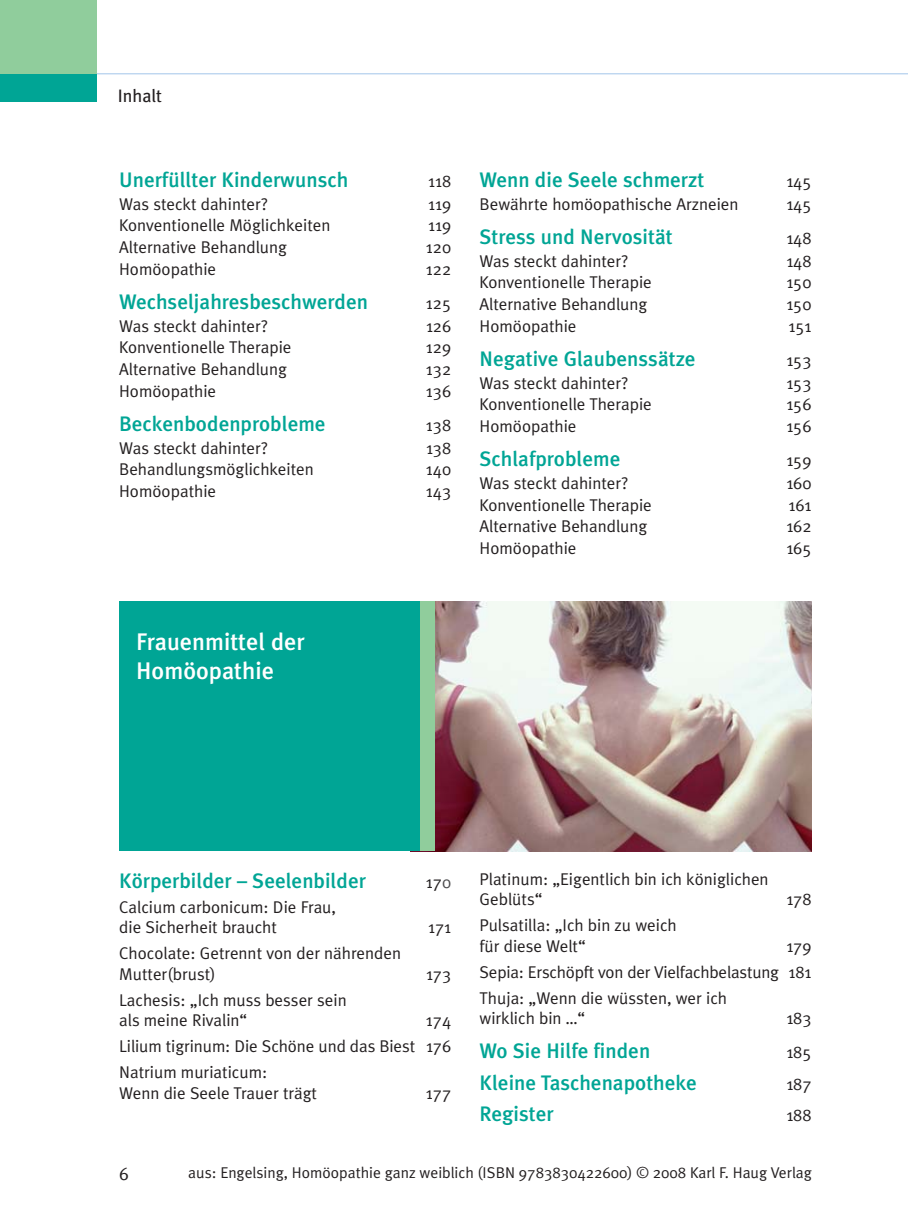
<style>
.page{position:relative;width:908px;height:1231px;background:#fff}
.page>*{position:absolute;margin:0;border:0;box-sizing:border-box;transform-origin:0 0}
.t1{font:500 24px/28.8px "Meta Plus";color:#fff}
.t2{font:500 21px "Meta Plus";color:#00a595}
.t3{font:18px "Meta Plus";color:#231f20}
.t4{font:18px "Meta Plus Normal Caps";color:#231f20}
.t5{font:17px/20.4px "Meta Plus Normal";color:#231f20}
.t6{font:15.6px "Meta Plus Normal";color:#231f20}
.s1{color:#4c4c4e}
</style>
<div class="page">
<hr style="left:0;top:73px;width:907px;height:1px;background:#bdd6f0">
<div style="left:0;top:74px;width:96px;height:28px;background:#00a595"></div>
<div style="left:0;top:0;width:96px;height:74px;background:#90cd9c"></div>
<img style="left:434px;top:601px;width:377px;height:250px">
<div style="left:119px;top:601px;width:315px;height:250px;background:#00a595"></div>
<div style="left:420px;top:601px;width:14px;height:250px;background:#90cd9c"></div>
<p class="t3" style="left:118px;top:89px;width:46px">Inhalt</p>
<p class="t2" style="left:119px;top:171px;width:230px">Unerfüllter Kinderwunsch</p>
<p class="t5" style="left:428px;top:172px;width:24px">118</p>
<p class="t5" style="left:119px;top:195px;width:150px">Was steckt dahinter?</p>
<p class="t5" style="left:428px;top:195px;width:24px">119</p>
<p class="t5" style="left:119px;top:216px;width:213px">Konventionelle Möglichkeiten</p>
<p class="t5" style="left:428px;top:216px;width:24px">119</p>
<p class="t5" style="left:119px;top:238px;width:169px">Alternative Behandlung</p>
<p class="t5" style="left:426px;top:238px;width:27px">120</p>
<p class="t5" style="left:119px;top:260px;width:98px">Homöopathie</p>
<p class="t5" style="left:426px;top:260px;width:27px">122</p>
<p class="t2" style="left:119px;top:293px;width:250px">Wechseljahresbeschwerden</p>
<p class="t5" style="left:426px;top:294px;width:27px">125</p>
<p class="t5" style="left:119px;top:317px;width:150px">Was steckt dahinter?</p>
<p class="t5" style="left:426px;top:317px;width:27px">126</p>
<p class="t5" style="left:119px;top:338px;width:174px">Konventionelle Therapie</p>
<p class="t5" style="left:426px;top:338px;width:27px">129</p>
<p class="t5" style="left:119px;top:360px;width:169px">Alternative Behandlung</p>
<p class="t5" style="left:426px;top:360px;width:27px">132</p>
<p class="t5" style="left:119px;top:382px;width:98px">Homöopathie</p>
<p class="t5" style="left:426px;top:382px;width:27px">136</p>
<p class="t2" style="left:119px;top:415px;width:208px">Beckenbodenprobleme</p>
<p class="t5" style="left:426px;top:416px;width:27px">138</p>
<p class="t5" style="left:119px;top:439px;width:150px">Was steckt dahinter?</p>
<p class="t5" style="left:426px;top:439px;width:27px">138</p>
<p class="t5" style="left:119px;top:460px;width:196px">Behandlungsmöglichkeiten</p>
<p class="t5" style="left:426px;top:460px;width:27px">140</p>
<p class="t5" style="left:119px;top:482px;width:98px">Homöopathie</p>
<p class="t5" style="left:426px;top:482px;width:27px">143</p>
<p class="t2" style="left:479px;top:171px;width:226px">Wenn die Seele schmerzt</p>
<p class="t5" style="left:786px;top:172px;width:27px">145</p>
<p class="t5" style="left:479px;top:195px;width:260px">Bewährte homöopathische Arzneien</p>
<p class="t5" style="left:786px;top:195px;width:27px">145</p>
<p class="t2" style="left:479px;top:228px;width:195px">Stress und Nervosität</p>
<p class="t5" style="left:786px;top:229px;width:27px">148</p>
<p class="t5" style="left:479px;top:252px;width:150px">Was steckt dahinter?</p>
<p class="t5" style="left:786px;top:252px;width:27px">148</p>
<p class="t5" style="left:479px;top:273px;width:174px">Konventionelle Therapie</p>
<p class="t5" style="left:786px;top:273px;width:27px">150</p>
<p class="t5" style="left:479px;top:295px;width:169px">Alternative Behandlung</p>
<p class="t5" style="left:786px;top:295px;width:27px">150</p>
<p class="t5" style="left:479px;top:317px;width:98px">Homöopathie</p>
<p class="t5" style="left:788px;top:317px;width:24px">151</p>
<p class="t2" style="left:479px;top:350px;width:217px">Negative Glaubenssätze</p>
<p class="t5" style="left:786px;top:351px;width:27px">153</p>
<p class="t5" style="left:479px;top:374px;width:150px">Was steckt dahinter?</p>
<p class="t5" style="left:786px;top:374px;width:27px">153</p>
<p class="t5" style="left:479px;top:395px;width:174px">Konventionelle Therapie</p>
<p class="t5" style="left:786px;top:395px;width:27px">156</p>
<p class="t5" style="left:479px;top:417px;width:98px">Homöopathie</p>
<p class="t5" style="left:786px;top:417px;width:27px">156</p>
<p class="t2" style="left:479px;top:450px;width:142px">Schlafprobleme</p>
<p class="t5" style="left:786px;top:451px;width:27px">159</p>
<p class="t5" style="left:479px;top:474px;width:150px">Was steckt dahinter?</p>
<p class="t5" style="left:786px;top:474px;width:27px">160</p>
<p class="t5" style="left:479px;top:496px;width:174px">Konventionelle Therapie</p>
<p class="t5" style="left:788px;top:496px;width:24px">161</p>
<p class="t5" style="left:479px;top:517px;width:169px">Alternative Behandlung</p>
<p class="t5" style="left:786px;top:517px;width:27px">162</p>
<p class="t5" style="left:479px;top:539px;width:98px">Homöopathie</p>
<p class="t5" style="left:786px;top:539px;width:27px">165</p>
<h1 class="t1" style="left:136px;top:628px;width:170px">Frauenmittel der<br>Homöopathie</h1>
<p class="t2" style="left:119px;top:872px;width:248px">Körperbilder – Seelenbilder</p>
<p class="t5" style="left:426px;top:872px;width:27px">17<span class="s1">0</span></p>
<p class="t5" style="left:119px;top:897px;width:218px">Calcium carbonicum: Die Frau, die Sicherheit braucht</p>
<p class="t5" style="left:428px;top:918px;width:24px">171</p>
<p class="t5" style="left:119px;top:944px;width:283px">Chocolate: Getrennt von der nährenden<br>Mutter(brust)</p>
<p class="t5" style="left:426px;top:964px;width:27px">173</p>
<p class="t5" style="left:119px;top:990px;width:229px">Lachesis: „Ich muss besser sein als meine Rivalin“</p>
<p class="t5" style="left:119px;top:1008px;width:333px;line-height:26px;text-align:justify;text-indent:307px">174<br>Lilium tigrinum: Die Schöne und das Biest 176<br>Natrium muriaticum:</p>
<p class="t5" style="left:119px;top:1083px;width:199px">Wenn die Seele Trauer trägt</p>
<p class="t5" style="left:426px;top:1083px;width:27px">177</p>
<p class="t5" style="left:479px;top:869px;width:290px">Platinum: „Eigentlich bin ich königlichen<br>Geblüts“</p>
<p class="t5" style="left:786px;top:890px;width:27px">178</p>
<p class="t5" style="left:479px;top:916px;width:198px">Pulsatilla: „Ich bin zu weich für diese Welt“</p>
<p class="t5" style="left:479px;top:933px;width:333px;line-height:26px;text-align:justify;text-indent:307px">179<br>Sepia: Erschöpft von der Vielfachbelastung 181<br>Thuja: „Wenn die wüssten, wer ich</p>
<p class="t5" style="left:479px;top:1009px;width:107px">wirklich bin …“</p>
<p class="t5" style="left:786px;top:1009px;width:27px">183</p>
<p class="t2" style="left:479px;top:1042px;width:172px">Wo Sie Hilfe finden</p>
<p class="t5" style="left:786px;top:1043px;width:27px">185</p>
<p class="t2" style="left:479px;top:1074px;width:219px">Kleine Taschenapotheke</p>
<p class="t5" style="left:786px;top:1074px;width:27px">187</p>
<p class="t2" style="left:479px;top:1105px;width:75px">Register</p>
<p class="t5" style="left:786px;top:1106px;width:27px">188</p>
<p class="t4" style="left:119px;top:1162px;width:11px">6</p>
<p class="t6" style="left:188px;top:1166px;width:624px">aus: Engelsing, Homöopathie ganz weiblich (ISBN 9783830422600) © 2008 Karl F. Haug Verlag</p>
</div>
